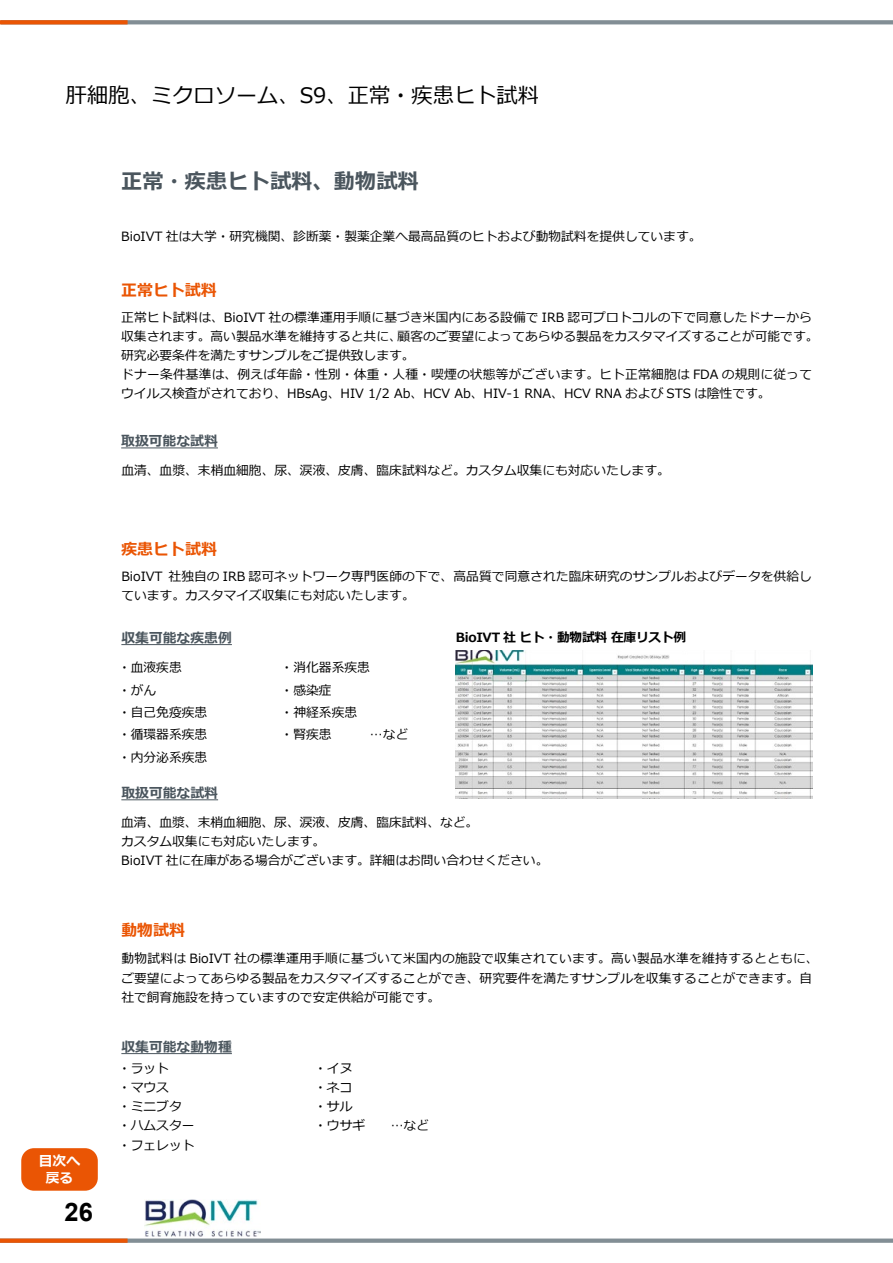
<style>
.page{position:relative;width:893px;height:1263px;background:#fff}
.page>*{position:absolute;margin:0;border:0;box-sizing:border-box;transform-origin:0 0}
.t1{font:700 25.5px "Arial";color:#000}
.t2{font:21.3px "Meiryo";color:#000}
.t3{font:700 21.3px "Meiryo";color:#4b565e}
.t4{font:700 15.9px "Meiryo";color:#ea5504}
.t5{font:700 13.8px "Meiryo";color:#4b565e}
.t6{font:700 13.8px/17px "Meiryo";color:#fff;text-align:center}
.t7{font:12.75px/19.2px "Meiryo";color:#000}
.t8{font:700 12.75px "Meiryo";letter-spacing:-.02em;color:#000}
</style>
<div class="page">
<svg style="left:128px;top:20px;width:765px;height:4px;fill:#828e95"></svg>
<div style="left:0;top:1238px;width:893px;height:5px;background:#828e95"></div>
<svg style="left:0;top:20px;width:128px;height:4px"></svg>
<div style="left:0;top:1238px;width:128px;height:5px;background:#ea5504"></div>
<div style="left:21px;top:1148px;width:77px;height:43px;background:#ea5504;border-radius:13px"></div>
<img style="left:144px;top:1200px;width:116px;height:36px">
<hr style="left:121px;top:448px;width:97px;height:1px;background:#4b565e">
<hr style="left:121px;top:644px;width:111px;height:1px;background:#4b565e">
<hr style="left:121px;top:799px;width:97px;height:1px;background:#4b565e">
<hr style="left:121px;top:1053px;width:111px;height:1px;background:#4b565e">
<img style="left:456px;top:650px;width:356px;height:149px">
<h2 class="t2" style="left:66px;top:80px;width:475px">肝細胞、ミクロソーム、S9、正常・疾患ヒト試料</h2>
<h2 class="t3" style="left:121px;top:166px;width:299px">正常・疾患ヒト試料、動物試料</h2>
<p class="t7" style="left:121px;top:228px;width:582px">BioIVT 社は大学・研究機関、診断薬・製薬企業へ最高品質のヒトおよび動物試料を提供しています。</p>
<p class="t4" style="left:121px;top:279px;width:97px">正常ヒト試料</p>
<p class="t7" style="left:121px;top:308px;width:699px">正常ヒト試料は、BioIVT 社の標準運用手順に基づき米国内にある設備で IRB 認可プロトコルの下で同意したドナーから収集されます。高い製品水準を維持すると共に、顧客のご要望によってあらゆる製品をカスタマイズすることが可能です。研究必要条件を満たすサンプルをご提供致します。<br>ドナー条件基準は、例えば年齢・性別・体重・人種・喫煙の状態等がございます。ヒト正常細胞は FDA の規則に従ってウイルス検査がされており、HBsAg、HIV 1/2 Ab、HCV Ab、HIV-1 RNA、HCV RNA および STS は陰性です。</p>
<p class="t5" style="left:121px;top:431px;width:98px">取扱可能な試料</p>
<p class="t7" style="left:121px;top:461px;width:550px">血清、血漿、末梢血細胞、尿、涙液、皮膚、臨床試料など。カスタム収集にも対応いたします。</p>
<p class="t4" style="left:121px;top:538px;width:97px">疾患ヒト試料</p>
<p class="t7" style="left:121px;top:567px;width:692px">BioIVT 社独自の IRB 認可ネットワーク専門医師の下で、高品質で同意された臨床研究のサンプルおよびデータを供給しています。カスタマイズ収集にも対応いたします。</p>
<p class="t5" style="left:121px;top:628px;width:112px">収集可能な疾患例</p>
<p class="t7" style="left:118px;top:657px;width:91px;line-height:22.4px">・血液疾患<br>・がん<br>・自己免疫疾患・循環器系疾患・内分泌系疾患</p>
<p class="t7" style="left:281px;top:657px;width:129px;line-height:22.4px">・消化器系疾患<br>・感染症<br>・神経系疾患<br>・腎疾患　　　…など</p>
<p class="t5" style="left:121px;top:783px;width:98px">取扱可能な試料</p>
<p class="t7" style="left:121px;top:813px;width:429px">血清、血漿、末梢血細胞、尿、涙液、皮膚、臨床試料、など。<br>カスタム収集にも対応いたします。<br>BioIVT 社に在庫がある場合がございます。詳細はお問い合わせください。</p>
<p class="t8" style="left:456px;top:628px;width:232px">BioIVT 社 ヒト・動物試料 在庫リスト例</p>
<p class="t6" style="left:39px;top:1153px;width:43px">目次へ戻る</p>
<h1 class="t1" style="left:65px;top:1194px;width:30px">26</h1>
<p class="t4" style="left:121px;top:919px;width:65px">動物試料</p>
<p class="t7" style="left:121px;top:950px;width:699px">動物試料は BioIVT 社の標準運用手順に基づいて米国内の施設で収集されています。高い製品水準を維持するとともに、ご要望によってあらゆる製品をカスタマイズすることができ、研究要件を満たすサンプルを収集することができます。自社で飼育施設を持っていますので安定供給が可能です。</p>
<p class="t5" style="left:121px;top:1037px;width:112px">収集可能な動物種</p>
<p class="t7" style="left:118px;top:1059px;width:78px">・ラット<br>・マウス<br>・ミニブタ・ハムスター・フェレット</p>
<p class="t7" style="left:314px;top:1059px;width:116px">・イヌ<br>・ネコ<br>・サル<br>・ウサギ　　…など</p>
</div>
